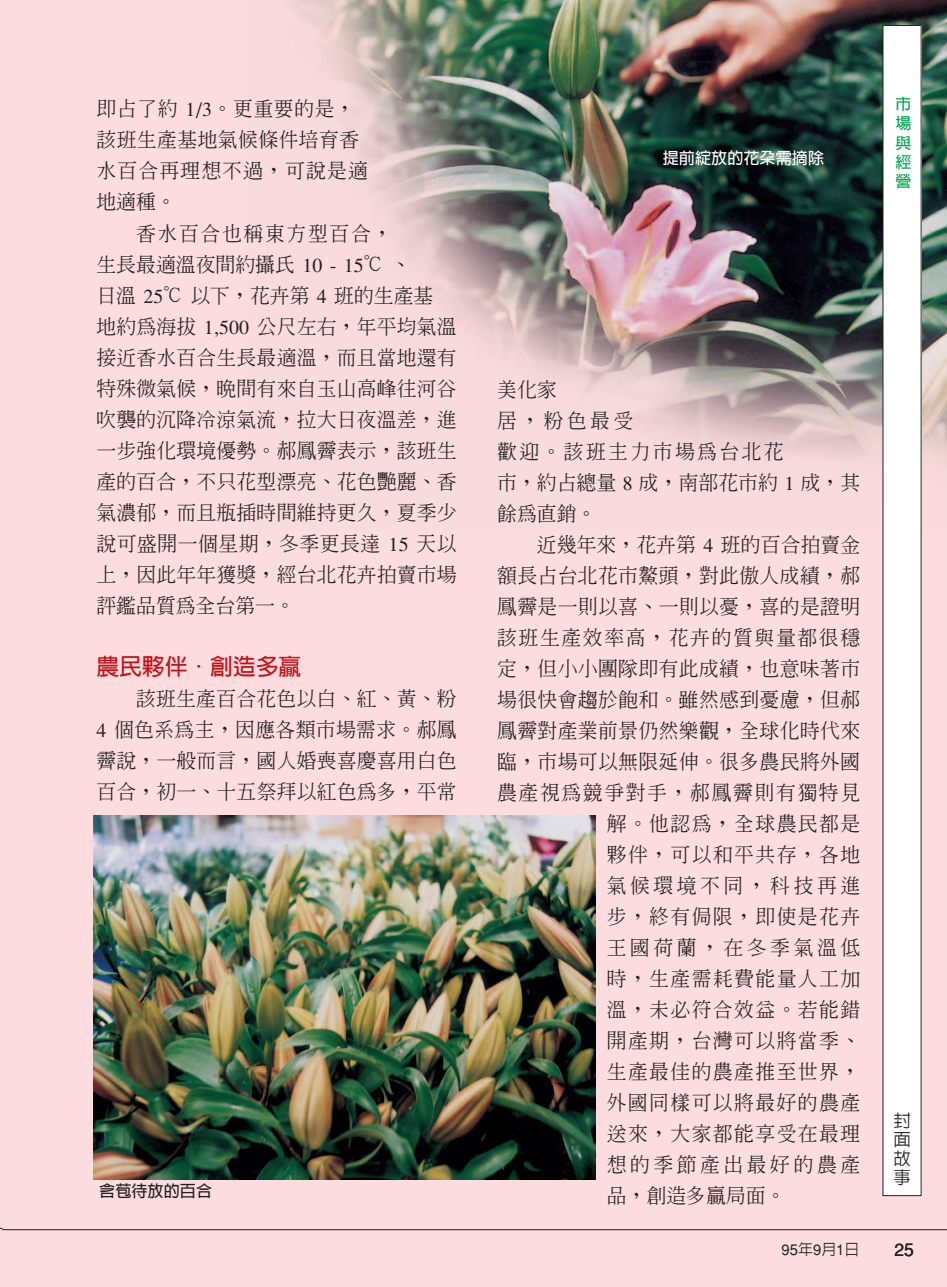
<style>
.page{position:relative;width:947px;height:1287px;background:#fff}
.page>*{position:absolute;margin:0;border:0;box-sizing:border-box;transform-origin:0 0}
.t1{font:700 22.75px "Lin Gothic";color:#c4121a}
.t2{font:500 19.78px/31px "Inn Ming";letter-spacing:.015em;color:#231f20}
.t3{font:500 19.78px/31px "Inn Ming";letter-spacing:.07em;color:#231f20;text-align:right}
.t4{font:500 19.78px/31px "Inn Ming";letter-spacing:.12em;color:#231f20}
.t5{font:500 17.5px/19.2px "Lin Gothic";color:#231f20;text-align:justify}
.t6{font:17.5px "Helvetica";color:#231f20}
.t7{font:700 16.1px "Lin Gothic";color:#fff}
.t8{font:700 16.1px "Lin Gothic";color:#231f20}
.t9{font:700 15.75px/19.2px "Lin Gothic";color:#00a54f;text-align:justify}
.t10{font:14.88px "Helvetica";color:#231f20}
.s1{font-family:"Times";font-weight:400}
.s2{font-family:"Lin Gothic";font-weight:500}
</style>
<div class="page">
<img style="left:0;top:0;width:946px;height:1286px">
<p class="t2" style="left:96px;top:93px;width:273px">即占了約 <span class="s1">1/3</span>。更重要的是，該班生產基地氣候條件培育香水百合再理想不過，可說是適地適種。</p>
<p class="t2" style="left:96px;top:217px;width:362px;text-indent:40px">香水百合也稱東方型百合，<br>生長最適溫夜間約攝氏 <span class="s1">10 - 15</span>℃ 、<br>日溫 <span class="s1">25</span>℃ 以下，花卉第 <span class="s1">4</span> 班的生產基地約為海拔 <span class="s1">1,500</span> 公尺左右，年平均氣溫接近香水百合生長最適溫，而且當地還有特殊微氣候，晚間有來自玉山高峰往河谷吹襲的沉降冷涼氣流，拉大日夜溫差，進一步強化環境優勢。郝鳳霽表示，該班生產的百合，不只花型漂亮、花色艷麗、香氣濃郁，而且瓶插時間維持更久，夏季少說可盛開一個星期，冬季更長達 <span class="s1">15</span> 天以上，因此年年獲獎，經台北花卉拍賣市場評鑑品質為全台第一。</p>
<p class="t1" style="left:96px;top:654px;width:206px">農民夥伴．創造多贏</p>
<p class="t2" style="left:96px;top:682px;width:362px;text-align:justify;text-indent:40px">該班生產百合花色以白、紅、黃、粉<span class="s1">4</span> 個色系為主，因應各類市場需求。郝鳳霽說，一般而言，國人婚喪喜慶喜用白色百合，初一、十五祭拜以紅色為多，平常</p>
<p class="t7" style="left:662px;top:150px;width:163px">提前綻放的花朵需摘除</p>
<p class="t4" style="left:497px;top:374px;width:364px">美化家<br>居，粉色最受<br>歡迎。該班主力市場為台北花<br>市，約占總量 <span class="s1">8</span> 成，南部花市約 <span class="s1">1</span> 成，其餘為直銷。</p>
<p class="t3" style="left:497px;top:529px;width:364px">近幾年來，花卉第 <span class="s1">4</span> 班的百合拍賣金<br>額長占台北花市鰲頭，對此傲人成績，郝鳳霽是一則以喜、一則以憂，喜的是證明該班生產效率高，花卉的質與量都很穩定，但小小團隊即有此成績，也意味著市場很快會趨於飽和。雖然感到憂慮，但郝鳳霽對產業前景仍然樂觀，全球化時代來臨，市場可以無限延伸。很多農民將外國農產視為競爭對手，郝鳳霽則有獨特見解。他認為，全球農民都是<br>夥伴，可以和平共存，各地<br>氣候環境不同，科技再進<br>步，終有侷限，即使是花卉<br>王國荷蘭，在冬季氣溫低<br>時，生產需耗費能量人工加<br>溫，未必符合效益。若能錯<br>開產期，台灣可以將當季、<br>生產最佳的農產推至世界，<br>外國同樣可以將最好的農產<br>送來，大家都能享受在最理<br>想的季節產出最好的農產</p>
<p class="t8" style="left:99px;top:1182px;width:114px">含苞待放的百合</p>
<p class="t2" style="left:606px;top:1180px;width:180px">品，創造多贏局面。</p>
<p class="t10" style="left:781px;top:1244px;width:79px">95<span class="s2">年</span>9<span class="s2">月</span>1<span class="s2">日</span></p>
<p class="t9" style="left:895px;top:94px;width:17px">市場與經營</p>
<p class="t5" style="left:893px;top:1110px;width:19px">封面故事</p>
<p class="t6" style="left:894px;top:1243px;width:21px">25</p>
</div>
